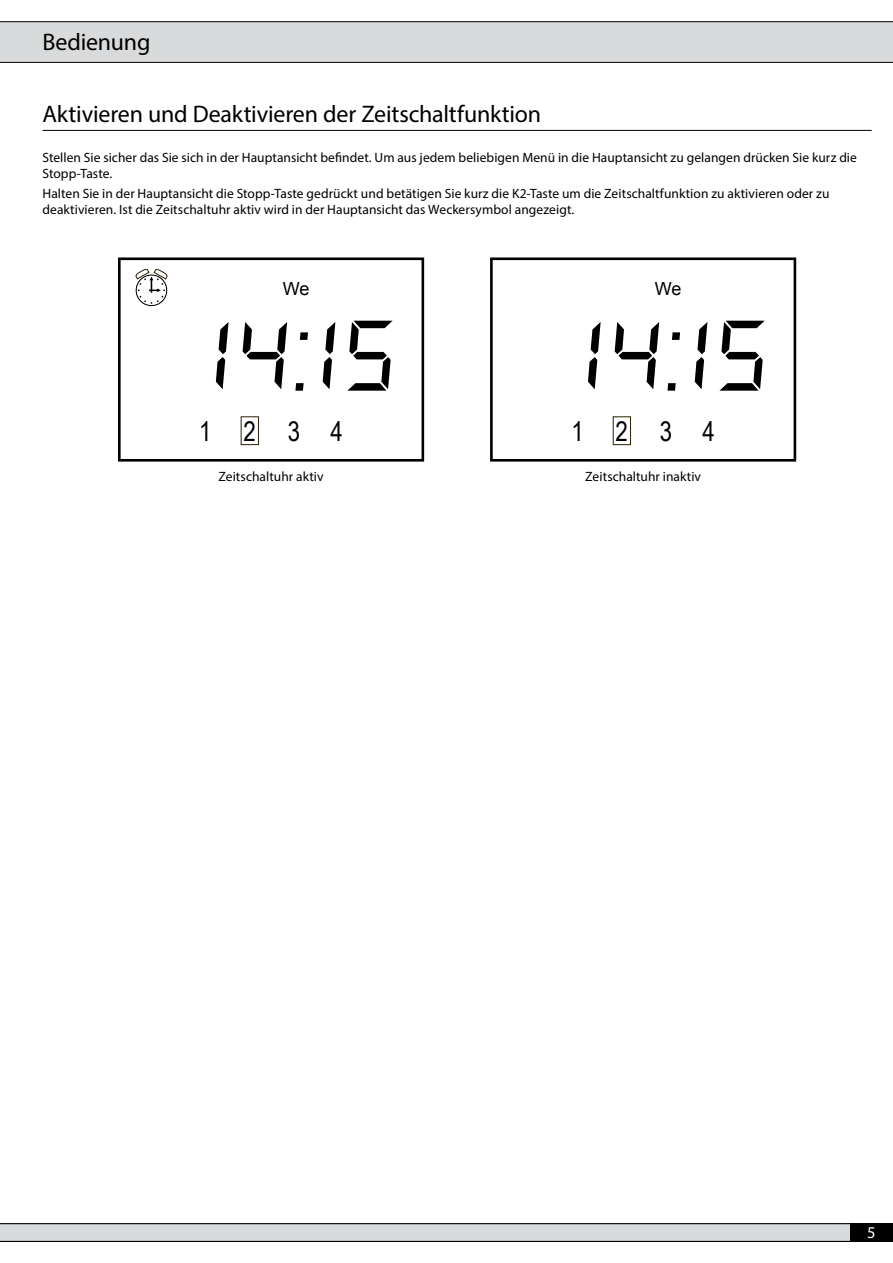
<style>
.page{position:relative;width:893px;height:1263px;background:#fff}
.page>*{position:absolute;margin:0;border:0;box-sizing:border-box;transform-origin:0 0}
.t1{font:27.15px "Arial Narrow";letter-spacing:1.175em;color:#000}
.t2{font:24px "Myriad Pro";letter-spacing:-.01em;color:#000}
.t3{font:18px "Arial";color:#000}
.t4{font:16.5px "Myriad Pro";color:#fff}
.t5{font:13.5px/16.5px "Myriad Pro";letter-spacing:.005em;color:#000}
</style>
<div class="page">
<svg style="left:0;top:21px;width:893px;height:42px;background:#cecfd0"></svg>
<svg style="left:0;top:1223px;width:850px;height:19px;background:#bfc0c0"></svg>
<div style="left:850px;top:1223px;width:43px;height:19px;background:#000"></div>
<hr style="left:43px;top:130px;width:829px;height:1px;background:#000">
<div style="left:241px;top:416px;width:18px;height:29px;border:1px solid #291f00"></div>
<div style="left:118px;top:257px;width:306px;height:205px;border:3px solid #000"></div>
<svg style="left:216px;top:322px;width:13px;height:67px"></svg>
<svg style="left:243px;top:322px;width:44px;height:67px"></svg>
<svg style="left:295px;top:332px;width:13px;height:59px"></svg>
<svg style="left:323px;top:322px;width:12px;height:67px"></svg>
<svg style="left:347px;top:321px;width:45px;height:70px"></svg>
<svg style="left:136px;top:269px;width:31px;height:37px"></svg>
<div style="left:613px;top:416px;width:18px;height:29px;border:1px solid #291f00"></div>
<div style="left:490px;top:257px;width:306px;height:205px;border:3px solid #000"></div>
<svg style="left:588px;top:322px;width:13px;height:67px"></svg>
<svg style="left:615px;top:322px;width:44px;height:67px"></svg>
<svg style="left:667px;top:332px;width:13px;height:59px"></svg>
<svg style="left:695px;top:322px;width:12px;height:67px"></svg>
<svg style="left:719px;top:321px;width:46px;height:70px"></svg>
<h2 class="t2" style="left:43px;top:30px;width:109px">Bedienung</h2>
<h2 class="t2" style="left:43px;top:102px;width:500px">Aktivieren und Deaktivieren der Zeitschaltfunktion</h2>
<p class="t5" style="left:43px;top:150px;width:816px">Stellen Sie sicher das Sie sich in der Hauptansicht befindet. Um aus jedem beliebigen Menü in die Hauptansicht zu gelangen drücken Sie kurz die<br>Stopp-Taste.</p>
<p class="t5" style="left:43px;top:186px;width:788px">Halten Sie in der Hauptansicht die Stopp-Taste gedrückt und betätigen Sie kurz die K2-Taste um die Zeitschaltfunktion zu aktivieren oder zu deaktivieren. Ist die Zeitschaltuhr aktiv wird in der Hauptansicht das Weckersymbol angezeigt.</p>
<h3 class="t3" style="left:283px;top:282px;width:28px">We</h3>
<h3 class="t3" style="left:655px;top:282px;width:28px">We</h3>
<h1 class="t1" style="left:199px;top:416px;width:145px">1234</h1>
<h1 class="t1" style="left:571px;top:416px;width:145px">1234</h1>
<p class="t5" style="left:218px;top:469px;width:107px">Zeitschaltuhr aktiv</p>
<p class="t5" style="left:585px;top:469px;width:117px">Zeitschaltuhr inaktiv</p>
<p class="t4" style="left:867px;top:1224px;width:10px">5</p>
</div>
